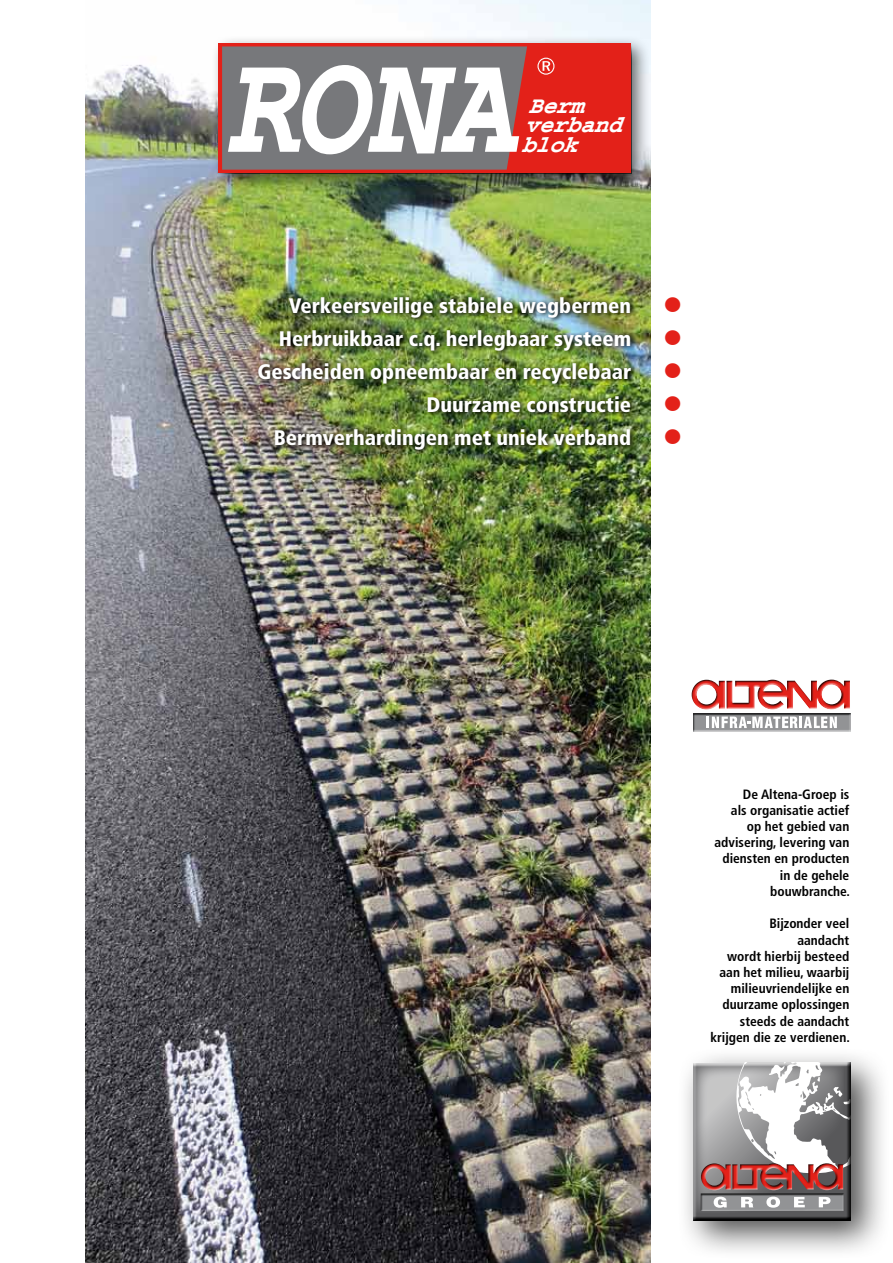
<style>
.page{position:relative;width:893px;height:1263px;background:#fff}
.page>*{position:absolute;margin:0;border:0;box-sizing:border-box;transform-origin:0 0}
.t1{font:italic 700 24px/19.5px "Courier";color:#fff;scale:.96 1}
.t2{font:900 condensed 21px/33px "Frutiger";color:#fff;text-align:right}
.t3{font:21px/33px "Zapf Dingbats";color:#e32119;text-align:justify}
.t4{font:700 condensed 13.5px/16.2px "Frutiger";color:#000;text-align:right}
</style>
<div class="page">
<img style="left:85px;top:0;width:566px;height:1263px">
<div style="left:689px;top:677px;width:163px;height:55px;background:#000;opacity:.75"></div>
<div style="left:675px;top:1045px;width:214px;height:214px;background:#000;opacity:.7"></div>
<svg style="left:693px;top:1062px;width:159px;height:160px;background:#4b4b4b"></svg>
<svg style="left:693px;top:1063px;width:151px;height:150px"></svg>
<svg style="left:701px;top:1063px;width:149px;height:127px"></svg>
<div style="left:699px;top:1163px;width:147px;height:49px;background:#58585a"></div>
<div style="left:699px;top:1161px;width:146px;height:50px;background:#000;opacity:.75"></div>
<img style="left:256px;top:294px;width:381px;height:161px">
<div style="left:210px;top:34px;width:440px;height:158px;background:#000;opacity:.59"></div>
<div style="left:219px;top:43px;width:412px;height:130px;background:#e32119"></div>
<svg style="left:537px;top:58px;width:17px;height:17px"></svg>
<svg style="left:222px;top:46px;width:305px;height:124px;background:#aca6a7"></svg>
<h1 class="t1" style="left:521px;top:96px;width:106px">Berm verband blok</h1>
<h2 class="t2" style="left:257px;top:289px;width:375px">Verkeersveilige stabiele wegbermen Herbruikbaar c.q. herlegbaar systeem Gescheiden opneembaar en recyclebaar Duurzame constructie Bermverhardingen met uniek verband</h2>
<h2 class="t3" style="left:664px;top:289px;width:18px">● ● ● ● ●</h2>
<p class="t4" style="left:715px;top:786px;width:137px">De Altena-Groep is<br>als organisatie actief op het gebied van advisering, levering van diensten en producten in de gehele bouwbranche.</p>
<p class="t4" style="left:710px;top:915px;width:141px">Bijzonder veel<br>aandacht<br>wordt hierbij besteed aan het milieu, waarbij milieuvriendelijke en duurzame oplossingen steeds de aandacht krijgen die ze verdienen.</p>
</div>
